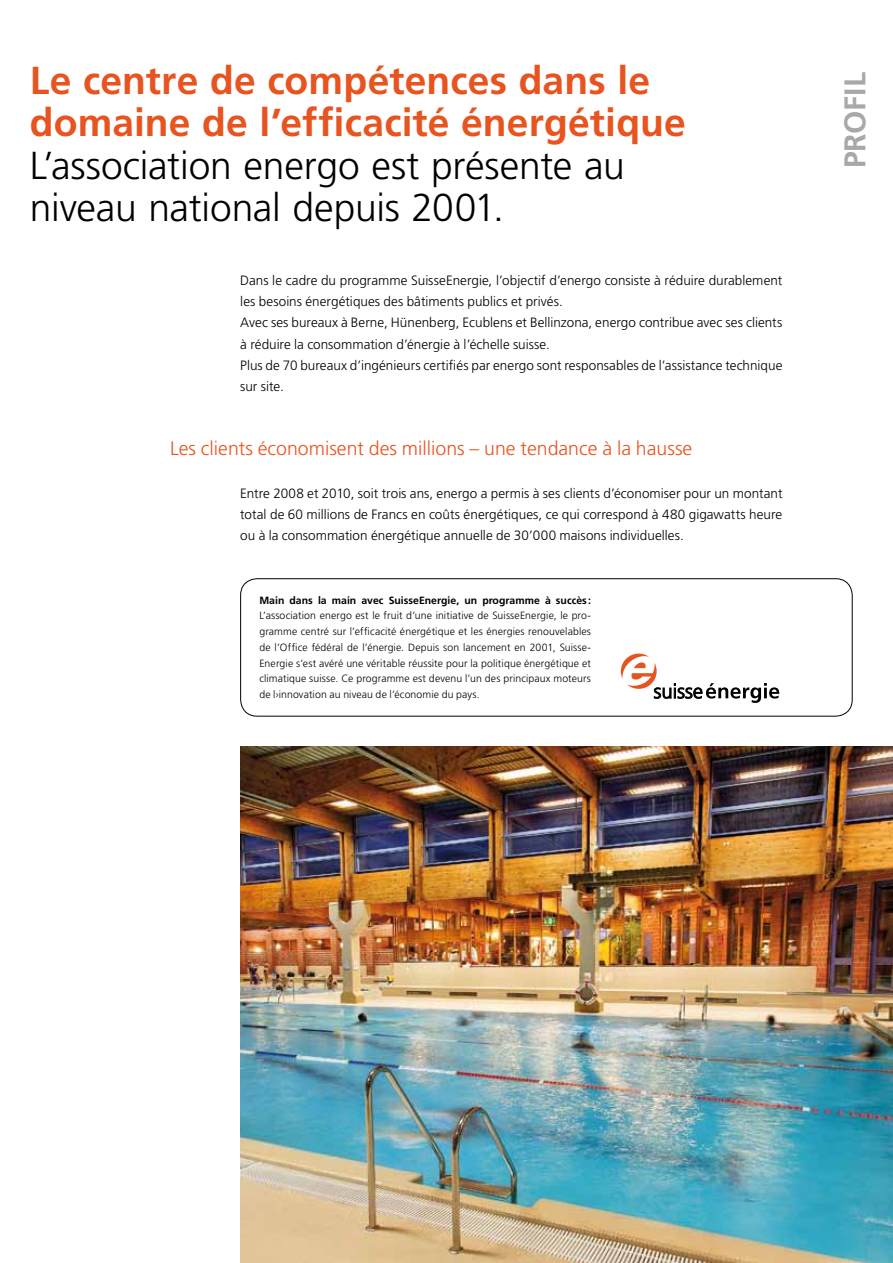
<style>
.page{position:relative;width:893px;height:1263px;background:#fff}
.page>*{position:absolute;margin:0;border:0;box-sizing:border-box;transform-origin:0 0}
.t1{font:700 39px/42.5px "Frutiger";letter-spacing:.005em;color:#e85420}
.t2{font:300 39px/42.5px "Frutiger";letter-spacing:-.005em;color:#000}
.t3{font:700 30px "Frutiger";color:#a7a8aa}
.t4{font:300 19.5px "Frutiger";color:#e85420}
.t5{font:300 13.5px/21.3px "Frutiger";letter-spacing:.005em;color:#000}
.t6{font:300 10.5px/15.8px "Frutiger";letter-spacing:.01em;color:#000;text-align:justify}
.t7{font:700 10.5px "Frutiger";color:#000}
</style>
<div class="page">
<img style="left:240px;top:746px;width:653px;height:517px">
<div style="left:240px;top:578px;width:613px;height:138px;border:1px solid #000;border-radius:17px"></div>
<svg style="left:621px;top:654px;width:158px;height:49px"></svg>
<h1 class="t1" style="left:30px;top:58px;width:658px">Le centre de compétences dans le domaine de l’efficacité énergétique</h1>
<h1 class="t2" style="left:30px;top:144px;width:596px">L’association energo est présente au niveau national depuis 2001.</h1>
<p class="t5" style="left:240px;top:270px;width:544px">Dans le cadre du programme SuisseEnergie, l’objectif d’energo consiste à réduire durablement les besoins énergétiques des bâtiments publics et privés.<br>Avec ses bureaux à Berne, Hünenberg, Ecublens et Bellinzona, energo contribue avec ses clients à réduire la consommation d’énergie à l’échelle suisse.<br>Plus de 70 bureaux d’ingénieurs certifiés par energo sont responsables de l’assistance technique sur site.</p>
<h3 class="t4" style="left:170px;top:437px;width:524px">Les clients économisent des millions – une tendance à la hausse</h3>
<p class="t5" style="left:240px;top:482px;width:544px;text-align:justify">Entre 2008 et 2010, soit trois ans, energo a permis à ses clients d’économiser pour un montant total de 60 millions de Francs en coûts énergétiques, ce qui correspond à 480 gigawatts heure ou à la consommation énergétique annuelle de 30’000 maisons individuelles.</p>
<p class="t7" style="left:259px;top:594px;width:333px">Main dans la main avec SuisseEnergie, un programme à succès :</p>
<p class="t6" style="left:259px;top:608px;width:333px">L’association energo est le fruit d’une initiative de SuisseEnergie, le pro&shy;gramme centré sur l’efficacité énergétique et les énergies renouvelables de l’Office fédéral de l’énergie. Depuis son lancement en 2001, Suisse-Energie s’est avéré une véritable réussite pour la politique énergétique et climatique suisse. Ce programme est devenu l’un des principaux moteurs de l›innovation au niveau de l’économie du pays.</p>
<h2 class="t3" style="left:837px;top:168px;width:98px;rotate:-90deg">Profil</h2>
</div>
